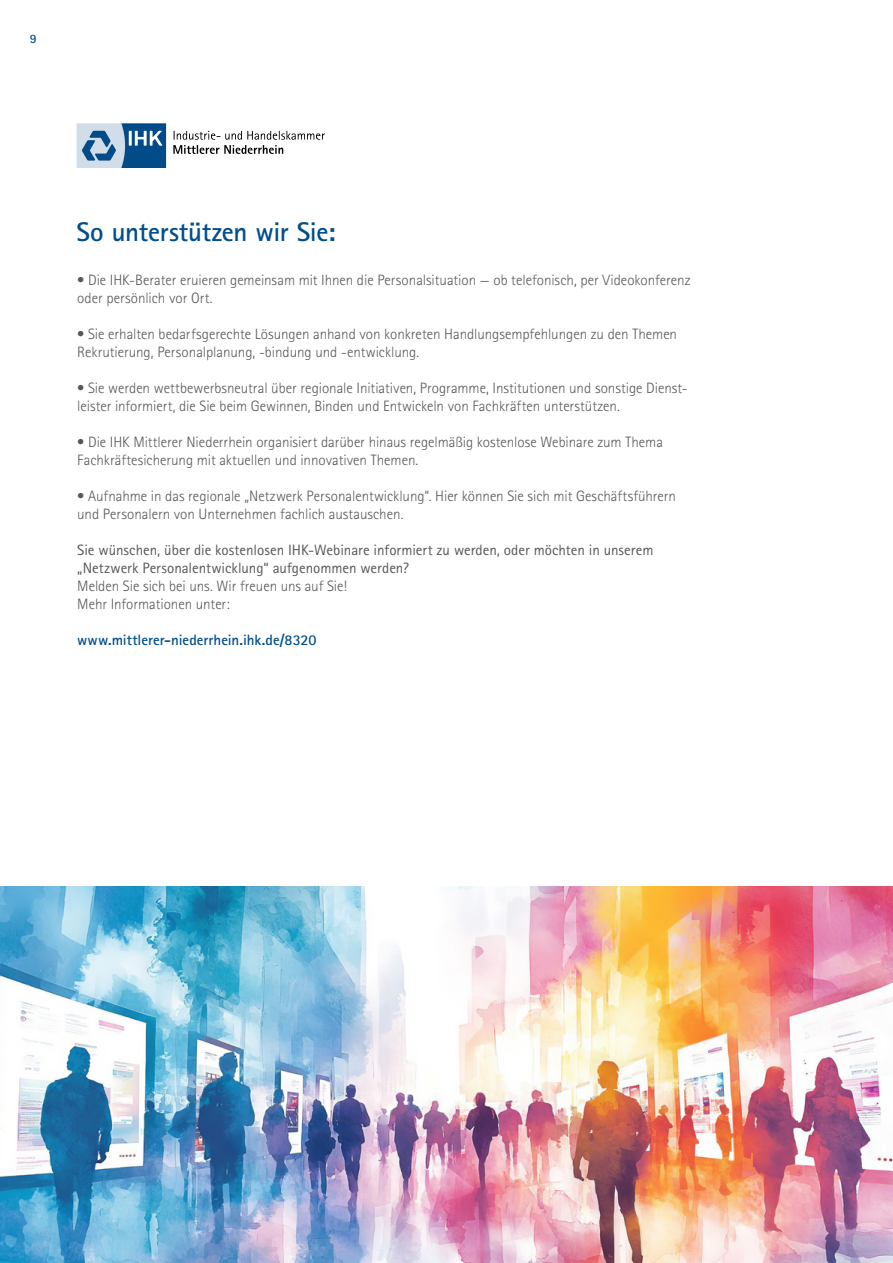
<style>
.page{position:relative;width:893px;height:1263px;background:#fff}
.page>*{position:absolute;margin:0;border:0;box-sizing:border-box;transform-origin:0 0}
.t1{font:700 27px "Rotis Sans Serif Pro";letter-spacing:-.015em;color:#004e8d}
.t2{font:300 15px/18px "Rotis Sans Serif Pro";color:#575756}
.t3{font:15px/18px "Rotis Sans Serif Pro";letter-spacing:-.005em;color:#575756}
.t4{font:700 15px "Rotis Sans Serif Pro";letter-spacing:-.005em;color:#004e8d}
.t5{font:700 12.75px "Rotis Sans Serif Pro";color:#004e8d}
</style>
<div class="page">
<img style="left:0;top:887px;width:893px;height:376px">
<svg style="left:77px;top:123px;width:89px;height:45px;background:#6591b7"></svg>
<svg style="left:173px;top:131px;width:152px;height:23px"></svg>
<p class="t5" style="left:30px;top:30px;width:8px">9</p>
<h1 class="t1" style="left:77px;top:214px;width:260px">So unterstützen wir Sie:</h1>
<p class="t2" style="left:77px;top:271px;width:615px">• Die IHK-Berater eruieren gemeinsam mit Ihnen die Personalsituation — ob telefonisch, per Videokonferenz oder persönlich vor Ort.</p>
<p class="t2" style="left:77px;top:325px;width:601px">• Sie erhalten bedarfsgerechte Lösungen anhand von konkreten Handlungsempfehlungen zu den Themen<br>Rekrutierung, Personalplanung, -bindung und -entwicklung.</p>
<p class="t2" style="left:77px;top:379px;width:612px">• Sie werden wettbewerbsneutral über regionale Initiativen, Programme, Institutionen und sonstige Dienst&shy;leister informiert, die Sie beim Gewinnen, Binden und Entwickeln von Fachkräften unterstützen.</p>
<p class="t2" style="left:77px;top:433px;width:587px">• Die IHK Mittlerer Niederrhein organisiert darüber hinaus regelmäßig kostenlose Webinare zum Thema<br>Fachkräftesicherung mit aktuellen und innovativen Themen.</p>
<p class="t2" style="left:77px;top:487px;width:600px">• Aufnahme in das regionale „Netzwerk Personalentwicklung“. Hier können Sie sich mit Geschäftsführern und Personalern von Unternehmen fachlich austauschen.</p>
<p class="t3" style="left:77px;top:541px;width:578px">Sie wünschen, über die kostenlosen IHK-Webinare informiert zu werden, oder möchten in unserem „Netzwerk Personalentwicklung“ aufgenommen werden?</p>
<p class="t2" style="left:77px;top:577px;width:271px">Melden Sie sich bei uns. Wir freuen uns auf Sie!<br>Mehr Informationen unter:</p>
<p class="t4" style="left:77px;top:631px;width:241px">www.mittlerer-niederrhein.ihk.de/8320</p>
</div>
